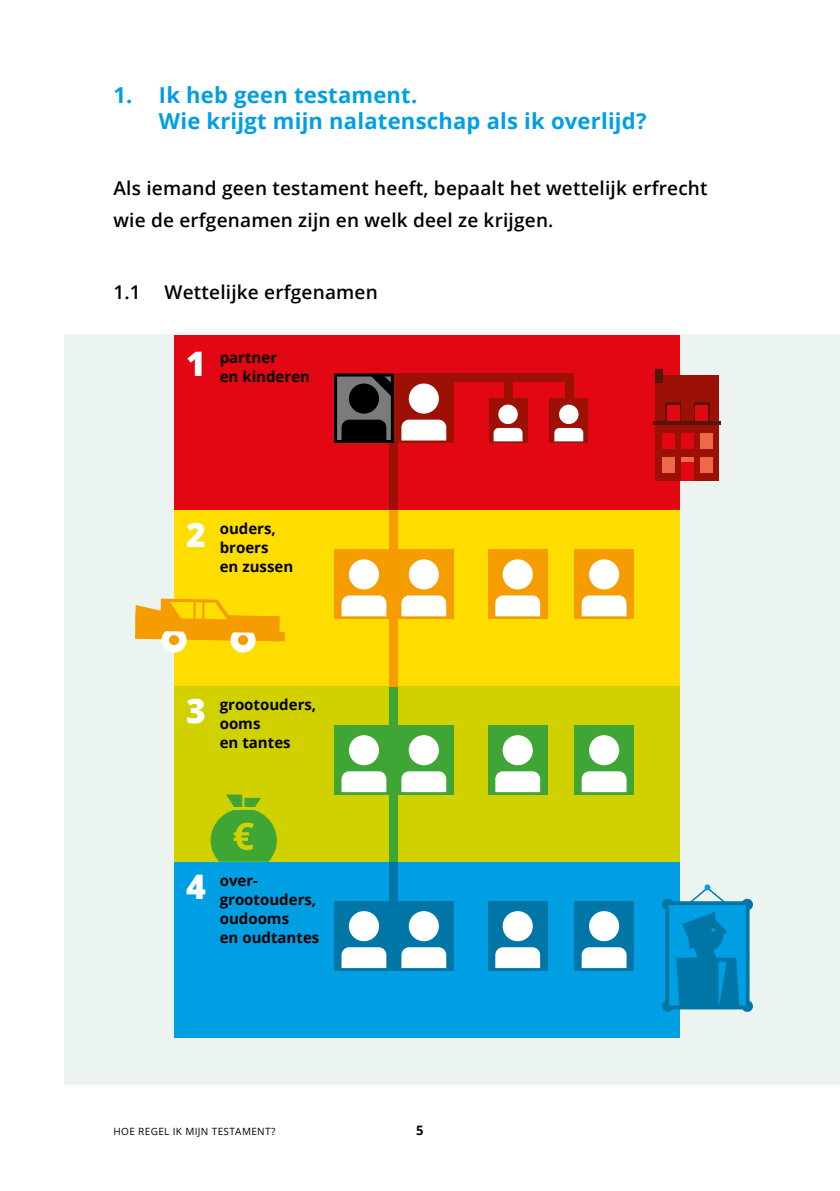
<style>
.page{position:relative;width:840px;height:1191px;background:#fff}
.page>*{position:absolute;margin:0;border:0;box-sizing:border-box;transform-origin:0 0}
.t1{font:800 33.8px "Open Sans";color:#fff}
.t2{font:700 22px/26px "Open Sans";letter-spacing:.01em;color:#009fe3}
.t3{font:600 19px/32px "Open Sans";letter-spacing:.01em;color:#000}
.t4{font:700 15px/19px "Open Sans";color:#000}
.t5{font:700 13px "Open Sans";color:#000}
.t6{font:10px "Open Sans";letter-spacing:.035em;color:#000}
</style>
<div class="page">
<div style="left:65px;top:334px;width:774px;height:751px;background:#ebf4f1"></div>
<div style="left:174px;top:686px;width:505px;height:176px;background:#d2d100"></div>
<div style="left:334px;top:725px;width:59px;height:69px;background:#3fa535"></div>
<div style="left:349px;top:735px;width:30px;height:30px;background:#fff;border-radius:50%"></div>
<svg style="left:341px;top:771px;width:45px;height:21px"></svg>
<div style="left:393px;top:725px;width:60px;height:69px;background:#3fa535"></div>
<div style="left:408px;top:735px;width:30px;height:30px;background:#fff;border-radius:50%"></div>
<svg style="left:401px;top:771px;width:45px;height:21px"></svg>
<div style="left:487px;top:725px;width:60px;height:69px;background:#3fa535"></div>
<div style="left:502px;top:735px;width:30px;height:30px;background:#fff;border-radius:50%"></div>
<svg style="left:495px;top:771px;width:45px;height:21px"></svg>
<div style="left:574px;top:725px;width:59px;height:69px;background:#3fa535"></div>
<div style="left:588px;top:735px;width:30px;height:30px;background:#fff;border-radius:50%"></div>
<svg style="left:581px;top:771px;width:45px;height:21px"></svg>
<div style="left:389px;top:791px;width:9px;height:71px;background:#3fa535"></div>
<svg style="left:210px;top:794px;width:67px;height:67px"></svg>
<div style="left:174px;top:334px;width:505px;height:176px;background:#e30613"></div>
<div style="left:655px;top:417px;width:64px;height:64px;background:#9c1006"></div>
<div style="left:655px;top:376px;width:64px;height:45px;background:#9c1006"></div>
<div style="left:655px;top:369px;width:7px;height:14px;background:#51170f"></div>
<svg style="left:665px;top:402px;width:15px;height:18px"></svg>
<hr style="left:666px;top:405px;width:12px;height:4px;background:#e30613">
<div style="left:666px;top:411px;width:12px;height:10px;background:#e30613"></div>
<svg style="left:694px;top:402px;width:15px;height:18px"></svg>
<hr style="left:695px;top:405px;width:12px;height:4px;background:#e30613">
<div style="left:695px;top:411px;width:12px;height:10px;background:#e30613"></div>
<div style="left:662px;top:433px;width:12px;height:5px;background:#e30613"></div>
<div style="left:662px;top:439px;width:12px;height:10px;background:#e30613"></div>
<hr style="left:662px;top:457px;width:12px;height:4px;background:#ed694b">
<div style="left:662px;top:463px;width:12px;height:10px;background:#ed694b"></div>
<div style="left:699px;top:433px;width:13px;height:5px;background:#ed694b"></div>
<div style="left:699px;top:439px;width:13px;height:10px;background:#ed694b"></div>
<div style="left:680px;top:433px;width:13px;height:5px;background:#e30613"></div>
<div style="left:680px;top:439px;width:13px;height:10px;background:#e30613"></div>
<hr style="left:699px;top:457px;width:13px;height:4px;background:#ed694b">
<div style="left:699px;top:463px;width:13px;height:10px;background:#ed694b"></div>
<svg style="left:653px;top:420px;width:67px;height:4px"></svg>
<hr style="left:680px;top:457px;width:13px;height:4px;background:#ed694b">
<div style="left:680px;top:463px;width:13px;height:18px;background:#e30613"></div>
<div style="left:564px;top:373px;width:9px;height:36px;background:#9c1006"></div>
<div style="left:444px;top:373px;width:129px;height:9px;background:#9c1006"></div>
<div style="left:549px;top:398px;width:38px;height:45px;background:#9c1006"></div>
<div style="left:558px;top:404px;width:20px;height:20px;background:#fff;border-radius:50%"></div>
<svg style="left:554px;top:428px;width:29px;height:13px"></svg>
<div style="left:389px;top:442px;width:9px;height:68px;background:#9c1006"></div>
<div style="left:393px;top:373px;width:60px;height:70px;background:#9c1006"></div>
<div style="left:408px;top:383px;width:30px;height:30px;background:#fff;border-radius:50%"></div>
<svg style="left:401px;top:420px;width:45px;height:20px"></svg>
<div style="left:335px;top:375px;width:57px;height:66px;background:#7c7b7b"></div>
<svg style="left:372px;top:377px;width:17px;height:17px"></svg>
<div style="left:334px;top:373px;width:59px;height:70px;border:3px solid #000"></div>
<div style="left:349px;top:383px;width:30px;height:30px;background:#000;border-radius:50%"></div>
<svg style="left:341px;top:420px;width:45px;height:20px"></svg>
<div style="left:174px;top:862px;width:505px;height:176px;background:#009fe3"></div>
<div style="left:334px;top:901px;width:59px;height:69px;background:#0076a7"></div>
<div style="left:349px;top:911px;width:30px;height:30px;background:#fff;border-radius:50%"></div>
<svg style="left:341px;top:947px;width:45px;height:21px"></svg>
<div style="left:393px;top:901px;width:60px;height:69px;background:#0076a7"></div>
<div style="left:408px;top:911px;width:30px;height:30px;background:#fff;border-radius:50%"></div>
<svg style="left:401px;top:947px;width:45px;height:21px"></svg>
<div style="left:487px;top:901px;width:60px;height:69px;background:#0076a7"></div>
<div style="left:502px;top:911px;width:30px;height:30px;background:#fff;border-radius:50%"></div>
<svg style="left:495px;top:947px;width:45px;height:21px"></svg>
<div style="left:741px;top:898px;width:11px;height:12px;background:#0076a7;border-radius:50%"></div>
<svg style="left:661px;top:898px;width:12px;height:12px"></svg>
<div style="left:741px;top:1000px;width:11px;height:12px;background:#0076a7;border-radius:50%"></div>
<svg style="left:661px;top:1000px;width:12px;height:12px"></svg>
<svg style="left:665px;top:884px;width:84px;height:125px"></svg>
<div style="left:574px;top:901px;width:59px;height:69px;background:#0076a7"></div>
<div style="left:588px;top:911px;width:30px;height:30px;background:#fff;border-radius:50%"></div>
<svg style="left:581px;top:947px;width:45px;height:21px"></svg>
<div style="left:174px;top:510px;width:505px;height:176px;background:#fd0"></div>
<div style="left:487px;top:549px;width:60px;height:70px;background:#f59c00"></div>
<div style="left:502px;top:559px;width:30px;height:30px;background:#fff;border-radius:50%"></div>
<svg style="left:495px;top:595px;width:45px;height:21px"></svg>
<div style="left:574px;top:549px;width:59px;height:70px;background:#f59c00"></div>
<div style="left:588px;top:559px;width:30px;height:30px;background:#fff;border-radius:50%"></div>
<svg style="left:581px;top:595px;width:45px;height:21px"></svg>
<div style="left:334px;top:549px;width:59px;height:70px;background:#f59c00"></div>
<div style="left:349px;top:559px;width:30px;height:30px;background:#fff;border-radius:50%"></div>
<svg style="left:341px;top:595px;width:45px;height:21px"></svg>
<div style="left:393px;top:549px;width:60px;height:70px;background:#f59c00"></div>
<div style="left:408px;top:559px;width:30px;height:30px;background:#fff;border-radius:50%"></div>
<svg style="left:401px;top:595px;width:45px;height:21px"></svg>
<div style="left:389px;top:510px;width:9px;height:39px;background:#f59c00"></div>
<div style="left:389px;top:862px;width:9px;height:39px;background:#0076a7"></div>
<div style="left:161px;top:627px;width:26px;height:26px;background:#fff;border-radius:50%"></div>
<div style="left:169px;top:635px;width:10px;height:10px;background:#f59c00;border-radius:50%"></div>
<div style="left:230px;top:627px;width:25px;height:26px;background:#fff;border-radius:50%"></div>
<div style="left:238px;top:635px;width:10px;height:10px;background:#f59c00;border-radius:50%"></div>
<svg style="left:135px;top:598px;width:150px;height:43px"></svg>
<div style="left:389px;top:686px;width:9px;height:39px;background:#3fa535"></div>
<div style="left:389px;top:619px;width:9px;height:67px;background:#f59c00"></div>
<div style="left:504px;top:373px;width:9px;height:36px;background:#9c1006"></div>
<div style="left:488px;top:398px;width:39px;height:45px;background:#9c1006"></div>
<div style="left:498px;top:404px;width:19px;height:20px;background:#fff;border-radius:50%"></div>
<svg style="left:493px;top:428px;width:29px;height:13px"></svg>
<p class="t2" style="left:159px;top:82px;width:489px;text-indent:-45px">1. Ik heb geen testament.<br>Wie krijgt mijn nalatenschap als ik overlijd?</p>
<p class="t3" style="left:113px;top:172px;width:595px">Als iemand geen testament heeft, bepaalt het wettelijk erfrecht wie de erfgenamen zijn en welk deel ze krijgen.</p>
<p class="t3" style="left:113px;top:276px;width:266px">1.1 Wettelijke erfgenamen</p>
<h1 class="t1" style="left:186px;top:338px;width:21px">1</h1>
<p class="t4" style="left:219px;top:347px;width:92px">partner<br>en kinderen</p>
<h1 class="t1" style="left:186px;top:509px;width:21px">2</h1>
<p class="t4" style="left:219px;top:518px;width:75px">ouders, broers<br>en zussen</p>
<h1 class="t1" style="left:186px;top:685px;width:21px">3</h1>
<p class="t4" style="left:219px;top:694px;width:98px">grootouders, ooms<br>en tantes</p>
<h1 class="t1" style="left:186px;top:860px;width:21px">4</h1>
<p class="t4" style="left:219px;top:870px;width:101px">over&shy;grootouders, oudooms<br>en oudtantes</p>
<p class="t6" style="left:113px;top:1124px;width:163px">HOE REGEL IK MIJN TESTAMENT?</p>
<p class="t5" style="left:416px;top:1121px;width:9px">5</p>
</div>
